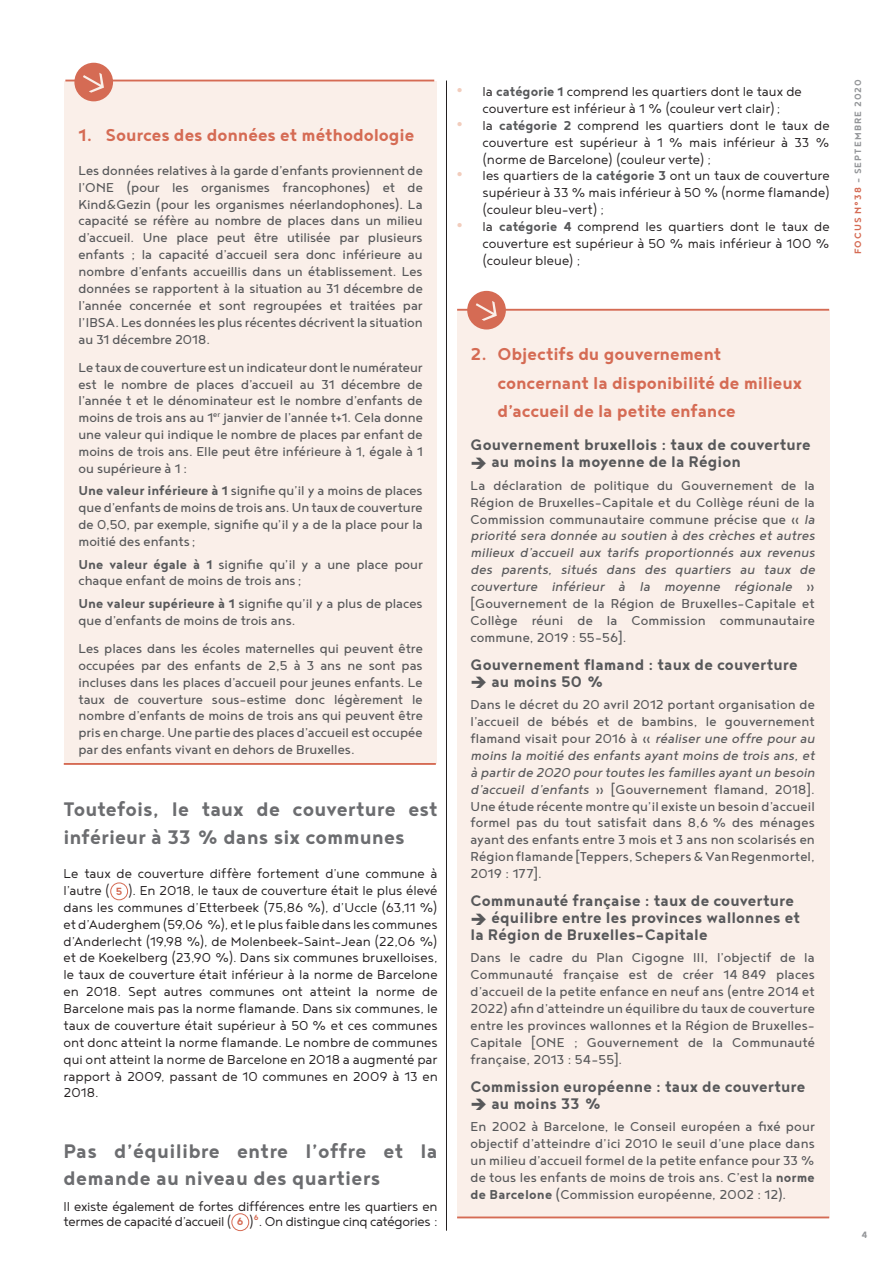
<style>
.page{position:relative;width:893px;height:1263px;background:#fff}
.page>*{position:absolute;margin:0;border:0;box-sizing:border-box;transform-origin:0 0}
.Exergue{font:700 24px/28.2px "Noyh";letter-spacing:.01em;color:#6c6d70}
.Exergue-2{font:700 21px/28.2px "Noyh";letter-spacing:-.005em;color:#d56b54}
.Exergue-3{font:700 18.75px/16.8px "Noyh";letter-spacing:.005em;color:#57585a}
.Exergue-4{font:15.75px/16.8px "Noyh";letter-spacing:.005em;color:#57585a;text-align:justify}
.Exergue-5{font:300 15.75px/16.8px "Noyh";letter-spacing:-.005em;color:#231f20;text-align:justify}
.Bodytext{font:15.75px/16.8px "Noyh";letter-spacing:-.005em;color:#57585a;text-align:justify}
.t1{font:700 12.75px "Noyh";color:#d56b54}
.t2{font:700 11.25px "Noyh";letter-spacing:.09em;color:#939598}
.s1{font-weight:700}
.s2{font-weight:700;font-size:30px;color:#f2cdbd}
.s3{font-weight:700;color:#57585a}
.s4{font-style:italic}
.s5{color:#d56b54}
</style>
<div class="page">
<div style="left:64px;top:81px;width:372px;height:683px;background:#faefe9"></div>
<hr style="left:65px;top:80px;width:369px;height:1px;background:#d56b54">
<hr style="left:64px;top:763px;width:372px;height:2px;background:#d56b54">
<div style="left:75px;top:64px;width:37px;height:36px;background:#d56b54;border-radius:50%"></div>
<div style="left:74px;top:63px;width:39px;height:38px;border:2px solid #d56b54;border-radius:50%"></div>
<svg style="left:83px;top:73px;width:21px;height:20px"></svg>
<div style="left:458px;top:310px;width:372px;height:907px;background:#faefe9"></div>
<div style="left:110px;top:882px;width:18px;height:18px;border:1px solid #d56b54;border-radius:50%"></div>
<div style="left:231px;top:1213px;width:18px;height:18px;border:1px solid #d56b54;border-radius:50%"></div>
<hr style="left:457px;top:309px;width:372px;height:2px;background:#d56b54">
<hr style="left:457px;top:1216px;width:372px;height:2px;background:#d56b54">
<div style="left:468px;top:292px;width:37px;height:37px;background:#d56b54;border-radius:50%"></div>
<div style="left:467px;top:291px;width:39px;height:38px;border:2px solid #d56b54;border-radius:50%"></div>
<svg style="left:476px;top:301px;width:21px;height:20px"></svg>
<hr style="left:446px;top:81px;width:1px;height:1150px;background:#231f20">
<p class="Exergue-2" style="left:78px;top:120px;width:337px">1. Sources des données et méthodologie</p>
<p class="Exergue-4" style="left:78px;top:161px;width:346px">Les données relatives à la garde d’enfants proviennent de l’ONE (pour les organismes francophones) et de Kind&amp;Gezin (pour les organismes néerlandophones). La capacité se réfère au nombre de places dans un milieu d’accueil. Une place peut être utilisée par plusieurs enfants ; la capacité d’accueil sera donc inférieure au nombre d’enfants accueillis dans un établissement. Les données se rapportent à la situation au 31 décembre de l’année concernée et sont regroupées et traitées par l’IBSA. Les données les plus récentes décrivent la situation au 31 décembre 2018.</p>
<p class="Bodytext" style="left:78px;top:358px;width:346px">Le taux de couverture est un indicateur dont le numérateur est le nombre de places d’accueil au 31 décembre de l’année t et le dénominateur est le nombre d’enfants de moins de trois ans au 1<sup>er</sup> janvier de l’année t+1. Cela donne une valeur qui indique le nombre de places par enfant de moins de trois ans. Elle peut être inférieure à 1, égale à 1 ou supérieure à 1 :</p>
<p class="Exergue-4" style="left:78px;top:482px;width:346px"><span class="s1">Une valeur inférieure à 1</span> signifie qu’il y a moins de places que d’enfants de moins de trois ans. Un taux de couverture de 0,50, par exemple, signifie qu’il y a de la place pour la moitié des enfants;</p>
<p class="Exergue-4" style="left:78px;top:555px;width:346px"><span class="s1">Une valeur égale à 1</span> signifie qu’il y a une place pour chaque enfant de moins de trois ans;</p>
<p class="Exergue-4" style="left:78px;top:595px;width:346px"><span class="s1">Une valeur supérieure à 1</span> signifie qu’il y a plus de places que d’enfants de moins de trois ans.</p>
<p class="Exergue-4" style="left:78px;top:640px;width:346px">Les places dans les écoles maternelles qui peuvent être occupées par des enfants de 2,5 à 3 ans ne sont pas incluses dans les places d’accueil pour jeunes enfants. Le taux de couverture sous-estime donc légèrement le nombre d’enfants de moins de trois ans qui peuvent être pris en charge. Une partie des places d’accueil est occupée par des enfants vivant en dehors de Bruxelles.</p>
<p class="Exergue" style="left:64px;top:794px;width:376px">Toutefois, le taux de couverture est inférieur à 33 % dans six communes</p>
<p class="Exergue-5" style="left:64px;top:865px;width:376px">Le taux de couverture diffère fortement d’une commune à l’autre (</p>
<p class="Exergue-5" style="left:64px;top:881px;width:376px;text-indent:64px">). En 2018, le taux de couverture était le plus élevé dans les communes d’Etterbeek (75,86 %), d’Uccle (63,11 %) et d’Auderghem (59,06 %), et le plus faible dans les communes d’Anderlecht (19,98 %), de Molenbeek-Saint-Jean (22,06 %) et de Koekelberg (23,90 %). Dans six communes bruxelloises, le taux de couverture était inférieur à la norme de Barcelone en 2018. Sept autres communes ont atteint la norme de Barcelone mais pas la norme flamande. Dans six communes, le taux de couverture était supérieur à 50 % et ces communes ont donc atteint la norme flamande. Le nombre de communes qui ont atteint la norme de Barcelone en 2018 a augmenté par rapport à 2009, passant de 10 communes en 2009 à 13 en 2018.</p>
<p class="t1" style="left:116px;top:884px;width:8px">5</p>
<p class="Exergue" style="left:64px;top:1137px;width:376px;line-height:27px">Pas d’équilibre entre l’offre et la demande au niveau des quartiers</p>
<p class="Exergue-5" style="left:64px;top:1198px;width:376px;line-height:15px">Il existe également de fortes différences entre les quartiers en termes de capacité d’accueil (</p>
<p class="t1" style="left:237px;top:1214px;width:8px">6</p>
<p class="Exergue-5" style="left:249px;top:1212px;width:190px">)<sup>6</sup>. On distingue cinq catégories :</p>
<p class="Exergue-5" style="left:456px;top:83px;width:348px;text-align:center"><span class="s2">•</span> la <span class="s3">catégorie 1</span> comprend les quartiers dont le taux de couverture est inférieur à 1 % (couleur vert clair);</p>
<p class="Exergue-5" style="left:483px;top:116px;width:349px;text-indent:-27px"><span class="s2">•</span> la <span class="s3">catégorie 2</span> comprend les quartiers dont le taux de couverture est supérieur à 1 % mais inférieur à 33 % (norme de Barcelone) (couleur verte) ;</p>
<p class="Exergue-5" style="left:483px;top:167px;width:349px;text-indent:-27px"><span class="s2">•</span> les quartiers de la <span class="s3">catégorie 3</span> ont un taux de couverture supérieur à 33 % mais inférieur à 50 % (norme flamande) (couleur bleu-vert) ;</p>
<p class="Exergue-5" style="left:483px;top:218px;width:349px;text-indent:-27px"><span class="s2">•</span> la <span class="s3">catégorie 4</span> comprend les quartiers dont le taux de couverture est supérieur à 50 % mais inférieur à 100 % (couleur bleue) ;</p>
<p class="Exergue-2" style="left:497px;top:340px;width:306px;text-indent:-27px">2. Objectifs du gouvernement concernant la disponibilité de milieux d’accueil de la petite enfance</p>
<p class="Exergue-3" style="left:470px;top:436px;width:342px">Gouvernement bruxellois : taux de couverture</p>
<p class="Exergue-3" style="left:470px;top:453px;width:272px">➔ au moins la moyenne de la Région</p>
<p class="Exergue-4" style="left:470px;top:476px;width:349px;text-align:left">La déclaration de politique du Gouvernement de la Région de Bruxelles-Capitale et du Collège réuni de la Commission communautaire commune précise que « <span class="s4">la priorité sera donnée au soutien à des crèches et autres milieux d’accueil aux tarifs proportionnés aux revenus des parents, situés dans des quartiers au taux de couverture inférieur à la moyenne régionale</span> » [Gouvernement de la Région de Bruxelles-Capitale et Collège réuni de la Commission communautaire commune, 2019 : 55-56].</p>
<p class="Exergue-3" style="left:470px;top:655px;width:329px">Gouvernement flamand : taux de couverture</p>
<p class="Exergue-3" style="left:470px;top:672px;width:134px">➔ au moins 50 %</p>
<p class="Exergue-4" style="left:470px;top:696px;width:349px;text-align:left">Dans le décret du 20 avril 2012 portant organisation de l’accueil de bébés et de bambins, le gouvernement fl a m a n d vi sa it po u r 2 01 6 à « <span class="s4">réaliser une offre pour au moins la moitié des enfants ayant moins de trois ans, et à partirde 2020 pourtoutes les familles ayant un besoin d’accueil d’enfants</span> » [Gouvernement flamand, 2018].<br>Une étude récente montre qu’il existe un besoin d’accueil formel pas du tout satisfait dans 8,6 % des ménages ayant des enfants entre 3 mois et 3 ans non scolarisés en Région flamande [Teppers, Schepers &amp; Van Regenmortel, 2019 : 177].</p>
<p class="Exergue-3" style="left:470px;top:892px;width:325px">Communauté française : taux de couverture</p>
<p class="Exergue-3" style="left:470px;top:909px;width:331px">➔ équilibre entre les provinces wallonnes et la Région de Bruxelles-Capitale</p>
<p class="Exergue-4" style="left:470px;top:949px;width:346px">Dans le cadre du Plan Cigogne III, l’objectif de la Communauté française est de créer 14 849 places d’accueil de la petite enfance en neuf ans (entre 2014 et 2022) afin d’atteindre un équilibre du taux de couverture entre les provinces wallonnes et la Région de Bruxelles-Capitale [ONE ; Gouvernement de la Communauté française, 2013 : 54-55].</p>
<p class="Exergue-3" style="left:470px;top:1077px;width:336px">Commission européenne : taux de couverture</p>
<p class="Exergue-3" style="left:470px;top:1094px;width:132px">➔ au moins 33 %</p>
<p class="Exergue-4" style="left:470px;top:1118px;width:346px">En 2002 à Barcelone, le Conseil européen a fixé pour objectif d’atteindre d’ici 2010 le seuil d’une place dans un milieu d’accueil formel de la petite enfance pour 33 % de tous les enfants de moins de trois ans. C’est la <span class="s1">norme de Barcelone</span> (Commission européenne, 2002 : 12).</p>
<p class="t2" style="left:851px;top:254px;width:176px;rotate:-90deg"><span class="s5">FOCUS N°38</span> – SEPTEMBRE 2020</p>
<p class="t2" style="left:862px;top:1228px;width:7px">4</p>
</div>
